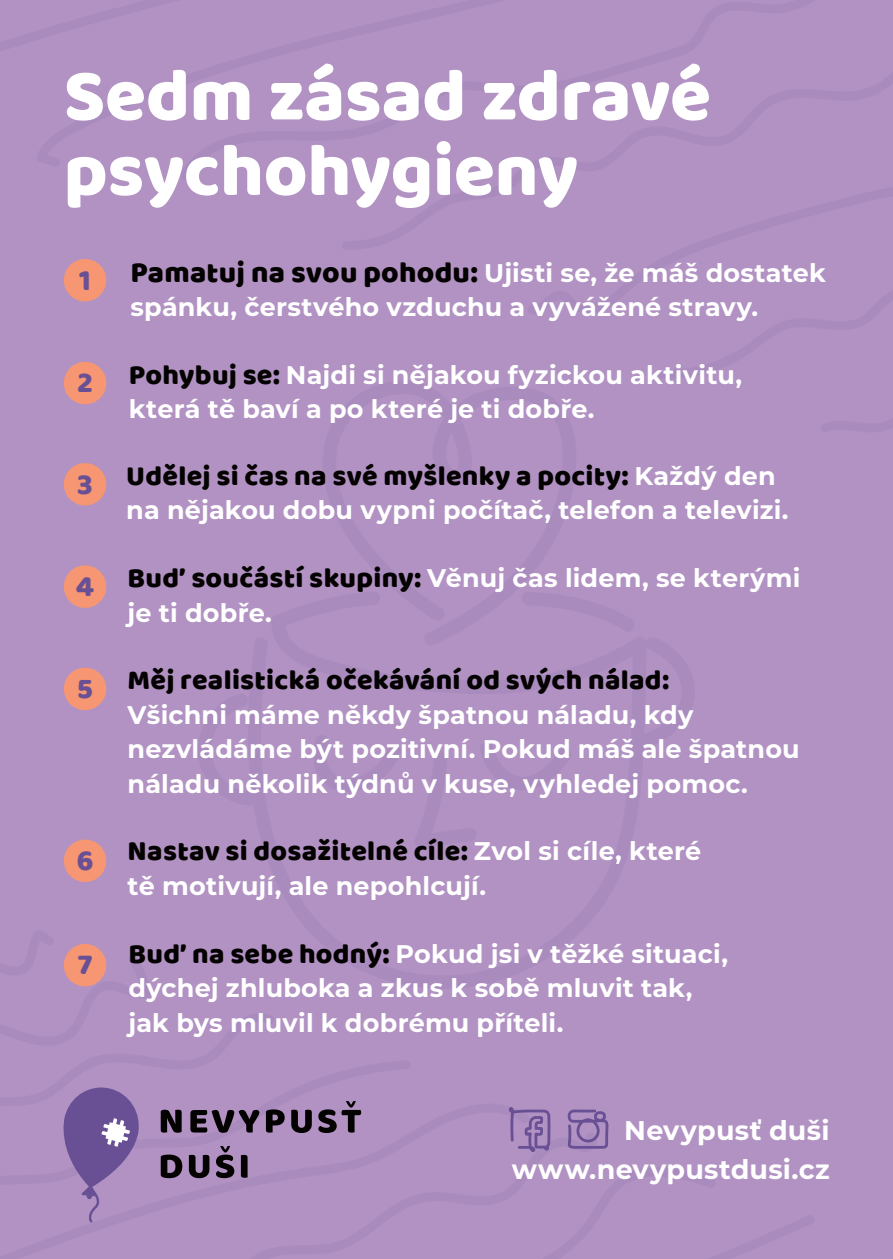
<style>
.page{position:relative;width:893px;height:1259px;background:#b192c3}
.page>*{position:absolute;margin:0;border:0;box-sizing:border-box;transform-origin:0 0}
.t1{font:75px/75px "Baloo";letter-spacing:-.005em;color:#fff}
.t2{font:30px "Baloo";color:#695095}
.t3{font:28.5px "Baloo";letter-spacing:.01em;color:#040101}
.t4{font:700 27px/39px "Montserrat";letter-spacing:.01em;color:#fff;text-align:right}
.t5{font:700 25.5px/34.5px "Montserrat";letter-spacing:.01em;color:#fff}
.s1{font-family:"Baloo";font-weight:400;font-size:30px;color:#040101}
.s2{font-family:"Baloo";font-weight:400;font-size:28.5px;color:#040101}
.s3{font-family:"Montserrat";font-weight:700;font-size:25.5px;color:#fff}
</style>
<div class="page">
<div style="left:64px;top:259px;width:42px;height:42px;background:#f69672;border-radius:50%"></div>
<div style="left:64px;top:362px;width:42px;height:42px;background:#f69672;border-radius:50%"></div>
<div style="left:64px;top:463px;width:42px;height:42px;background:#f69672;border-radius:50%"></div>
<div style="left:64px;top:565px;width:42px;height:43px;background:#f69672;border-radius:50%"></div>
<div style="left:64px;top:667px;width:42px;height:43px;background:#f69672;border-radius:50%"></div>
<div style="left:64px;top:839px;width:42px;height:43px;background:#f69672;border-radius:50%"></div>
<svg style="left:63px;top:944px;width:546px;height:279px"></svg>
<h1 class="t1" style="left:64px;top:56px;width:649px">Sedm zásad zdravé psychohygieny</h1>
<p class="t2" style="left:79px;top:262px;width:13px">1</p>
<p class="t2" style="left:77px;top:364px;width:17px">2</p>
<p class="t2" style="left:77px;top:466px;width:17px">3</p>
<p class="t2" style="left:76px;top:568px;width:20px">4</p>
<p class="t2" style="left:77px;top:670px;width:17px">5</p>
<p class="t2" style="left:77px;top:842px;width:18px">6</p>
<p class="t2" style="left:78px;top:946px;width:16px">7</p>
<p class="t5" style="left:130px;top:254px;width:697px"><span class="s1">Pamatuj na svou pohodu:</span> Ujisti se, že máš dostatek spánku, čerstvého vzduchu a vyvážené stravy.</p>
<p class="t5" style="left:129px;top:356px;width:615px"><span class="s2">Pohybuj se:</span> Najdi si nějakou fyzickou aktivitu, která tě baví a po které je ti dobře.</p>
<p class="t3" style="left:126px;top:458px;width:651px">Udělej si čas na své myšlenky a pocity: <span class="s3">Každý den</span></p>
<p class="t5" style="left:126px;top:492px;width:664px">na nějakou dobu vypni počítač, telefon a televizi.</p>
<p class="t5" style="left:128px;top:560px;width:674px"><span class="s2">Buď součástí skupiny:</span> Věnuj čas lidem, se kterými je ti dobře.</p>
<p class="t3" style="left:128px;top:663px;width:543px">Měj realistická očekávání od svých nálad:</p>
<p class="t5" style="left:128px;top:696px;width:674px">Všichni máme někdy špatnou náladu, kdy nezvládáme být pozitivní. Pokud máš ale špatnou náladu několik týdnů v kuse, vyhledej pomoc.</p>
<p class="t3" style="left:128px;top:834px;width:575px">Nastav si dosažitelné cíle: <span class="s3">Zvol si cíle, které</span></p>
<p class="t5" style="left:128px;top:867px;width:360px">tě motivují, ale nepohlcují.</p>
<p class="t5" style="left:128px;top:935px;width:601px"><span class="s2">Buď na sebe hodný:</span> Pokud jsi v těžké situaci, dýchej zhluboka a zkus k sobě mluvit tak, jak bys mluvil k dobrému příteli.</p>
<p class="t4" style="left:512px;top:1109px;width:319px">Nevypusť duši www.nevypustdusi.cz</p>
</div>
